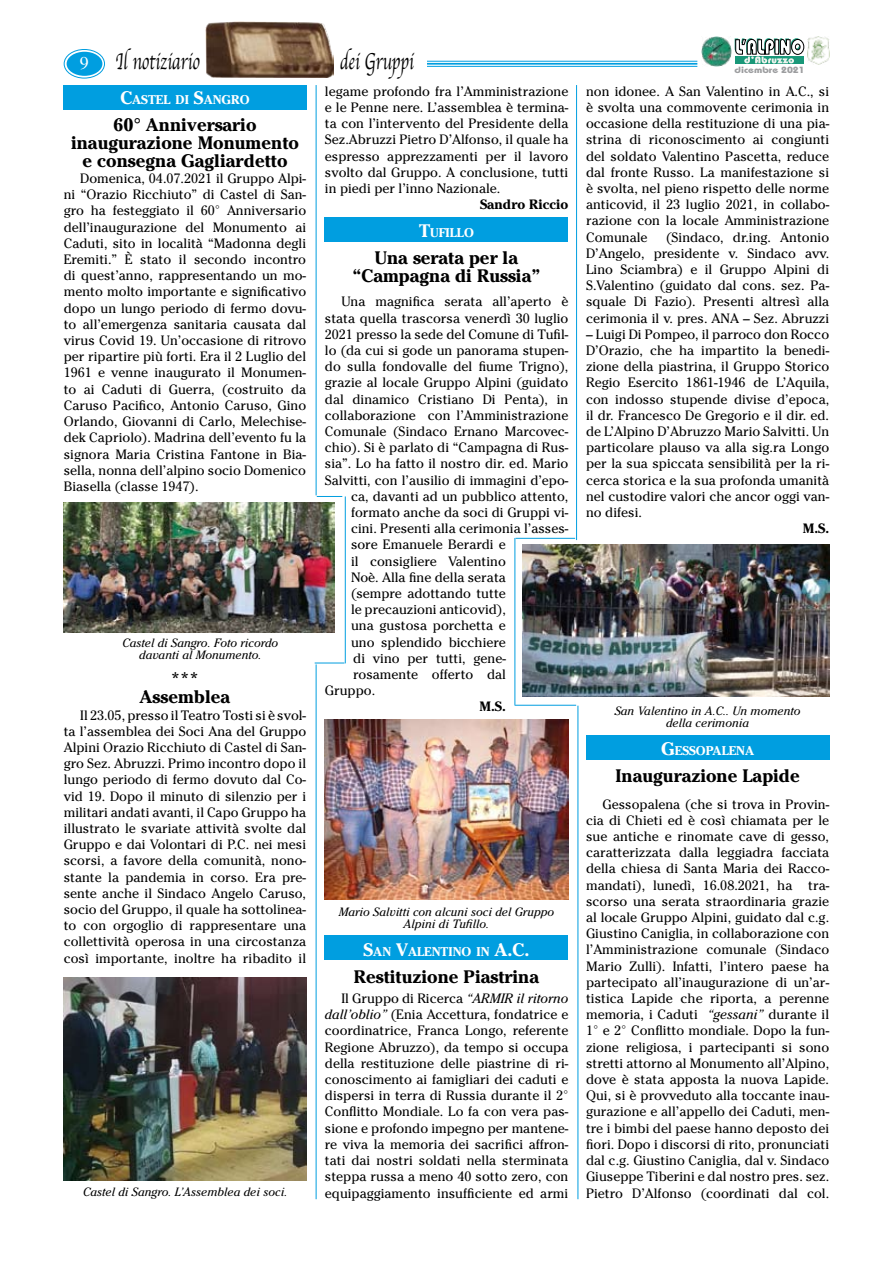
<style>
.page{position:relative;width:893px;height:1263px;background:#fff}
.page>*{position:absolute;margin:0;border:0;box-sizing:border-box;transform-origin:0 0}
.t1{font:24px "Apple Chancery";color:#000;scale:.7 1}
.t2{font:700 18px/18px "Cheltenham";color:#000;text-align:center}
.t3{font:18px "Cheltenham";color:#000}
.t4{font:13.5px/16.2px "Cheltenham";color:#000;text-align:justify}
.t5{font:700 13.5px "Cheltenham";color:#000}
.t6{font:700 12.6px "Cheltenham";color:#fff}
.t7{font:italic 12px/12px "Cheltenham";color:#000;text-align:center}
.t8{font:700 9px "Bauhaus";color:#9c9d9f;scale:1.18 1}
.s1{font-size:18px}
.s2{font-style:italic}
</style>
<div class="page">
<div style="left:67px;top:52px;width:35px;height:24px;background:#009ee0;border-radius:50%"></div>
<div style="left:64px;top:49px;width:41px;height:29px;border:1px solid #009ee0;border-radius:50%"></div>
<hr style="left:233px;top:61px;width:464px;height:1px;background:#009ee0">
<hr style="left:233px;top:63px;width:464px;height:2px;background:#009ee0">
<hr style="left:233px;top:66px;width:464px;height:1px;background:#009ee0">
<div style="left:64px;top:85px;width:243px;height:24px;background:#009ee0"></div>
<hr style="left:316px;top:85px;width:1px;height:410px;background:#009ee0">
<hr style="left:576px;top:85px;width:1px;height:455px;background:#009ee0">
<img style="left:64px;top:503px;width:270px;height:130px">
<img style="left:64px;top:977px;width:243px;height:203px">
<svg style="left:317px;top:496px;width:25px;height:1px"></svg>
<hr style="left:345px;top:496px;width:1px;height:167px;background:#009ee0">
<svg style="left:315px;top:663px;width:29px;height:1px"></svg>
<hr style="left:316px;top:664px;width:1px;height:535px;background:#009ee0">
<div style="left:325px;top:217px;width:243px;height:24px;background:#009ee0"></div>
<img style="left:325px;top:720px;width:243px;height:179px">
<div style="left:325px;top:936px;width:243px;height:24px;background:#009ee0"></div>
<img style="left:523px;top:544px;width:306px;height:152px">
<hr style="left:516px;top:538px;width:59px;height:1px;background:#009ee0">
<hr style="left:514px;top:538px;width:1px;height:167px;background:#009ee0">
<hr style="left:514px;top:705px;width:62px;height:1px;background:#009ee0">
<hr style="left:578px;top:706px;width:1px;height:493px;background:#009ee0">
<div style="left:586px;top:735px;width:243px;height:24px;background:#009ee0"></div>
<div style="left:106px;top:50px;width:320px;height:30px;background:#fff"></div>
<svg style="left:735px;top:63px;width:68px;height:1px"></svg>
<svg style="left:735px;top:38px;width:69px;height:25px"></svg>
<img style="left:702px;top:36px;width:30px;height:30px">
<img style="left:808px;top:37px;width:21px;height:28px">
<img style="left:205px;top:21px;width:128px;height:56px">
<h1 class="t1" style="left:116px;top:42px;width:122px">Il notiziario</h1>
<h1 class="t1" style="left:340px;top:42px;width:107px">dei Gruppi</h1>
<p class="t6" style="left:120px;top:92px;width:131px"><span class="s1">C</span>astel di <span class="s1">S</span>angro</p>
<h2 class="t2" style="left:71px;top:115px;width:229px">60° Anniversario inaugurazione Monumento e consegna Gagliardetto</h2>
<p class="t4" style="left:64px;top:170px;width:244px;text-indent:16px">Domenica, 04.07.2021 il Gruppo Alpi&shy;ni “Orazio Ricchiuto” di Castel di San&shy;gro ha festeggiato il 60° Anniversario dell’inaugurazione del Monumento ai Caduti, sito in località “Madonna degli Eremiti.” È stato il secondo incontro di quest’anno, rappresentando un mo&shy;mento molto importante e significativo dopo un lungo periodo di fermo dovu&shy;to all’emergenza sanitaria causata dal virus Covid 19. Un’occasione di ritrovo per ripartire più forti. Era il 2 Luglio del 1961 e venne inaugurato il Monumen&shy;to ai Caduti di Guerra, (costruito da Caruso Pacifico, Antonio Caruso, Gino Orlando, Giovanni di Carlo, Melechise&shy;dek Capriolo). Madrina dell’evento fu la signora Maria Cristina Fantone in Bia&shy;sella, nonna dell’alpino socio Domenico Biasella (classe 1947).</p>
<p class="t7" style="left:122px;top:637px;width:157px">Castel di Sangro. Foto ricordo davanti al Monumento.</p>
<h2 class="t3" style="left:171px;top:668px;width:30px">***</h2>
<h2 class="t2" style="left:140px;top:688px;width:92px">Assemblea</h2>
<p class="t4" style="left:64px;top:707px;width:244px;text-indent:16px">Il 23.05, presso il Teatro Tosti si è svol&shy;ta l’assemblea dei Soci Ana del Gruppo Alpini Orazio Ricchiuto di Castel di San&shy;gro Sez. Abruzzi. Primo incontro dopo il lungo periodo di fermo dovuto dal Co&shy;vid 19. Dopo il minuto di silenzio per i militari andati avanti, il Capo Gruppo ha illustrato le svariate attività svolte dal Gruppo e dai Volontari di P.C. nei mesi scorsi, a favore della comunità, nono&shy;stante la pandemia in corso. Era pre&shy;sente anche il Sindaco Angelo Caruso, socio del Gruppo, il quale ha sottolinea&shy;to con orgoglio di rappresentare una collettività operosa in una circostanza così importante, inoltre ha ribadito il</p>
<p class="t7" style="left:83px;top:1186px;width:206px">Castel di Sangro. L’Assemblea dei soci.</p>
<p class="t4" style="left:325px;top:83px;width:245px">legame profondo fra l’Amministrazione e le Penne nere. L’assemblea è termina&shy;ta con l’intervento del Presidente della Sez.Abruzzi Pietro D’Alfonso, il quale ha espresso apprezzamenti per il lavoro svolto dal Gruppo. A conclusione, tutti in piedi per l’inno Nazionale.</p>
<p class="t5" style="left:480px;top:196px;width:90px">Sandro Riccio</p>
<p class="t6" style="left:419px;top:224px;width:56px"><span class="s1">T</span>ufillo</p>
<h2 class="t2" style="left:352px;top:248px;width:189px">Una serata per la “Campagna di Russia”</h2>
<p class="t4" style="left:341px;top:293px;width:228px">Una magnifica serata all’aperto è</p>
<p class="t4" style="left:325px;top:310px;width:245px">stata quella trascorsa venerdì 30 luglio</p>
<p class="t4" style="left:325px;top:326px;width:245px">2021 presso la sede del Comune di Tufil-</p>
<p class="t4" style="left:325px;top:342px;width:245px">lo (da cui si gode un panorama stupen-</p>
<p class="t4" style="left:325px;top:358px;width:245px">do sulla fondovalle del fiume Trigno),</p>
<p class="t4" style="left:325px;top:374px;width:245px">grazie al locale Gruppo Alpini (guidato</p>
<p class="t4" style="left:325px;top:391px;width:245px">dal dinamico Cristiano Di Penta), in</p>
<p class="t4" style="left:325px;top:407px;width:245px">collaborazione con l’Amministrazione</p>
<p class="t4" style="left:325px;top:423px;width:245px">Comunale (Sindaco Ernano Marcovec-</p>
<p class="t4" style="left:325px;top:439px;width:245px">chio). Si è parlato di “Campagna di Rus-</p>
<p class="t4" style="left:325px;top:455px;width:245px">sia”. Lo ha fatto il nostro dir. ed. Mario</p>
<p class="t4" style="left:325px;top:472px;width:245px">Salvitti, con l’ausilio di immagini d’epo-</p>
<p class="t4" style="left:351px;top:488px;width:219px">ca, davanti ad un pubblico attento,</p>
<p class="t4" style="left:351px;top:504px;width:219px">formato anche da soci di Gruppi vi-</p>
<p class="t4" style="left:351px;top:520px;width:219px">cini. Presenti alla cerimonia l’asses-</p>
<p class="t4" style="left:351px;top:536px;width:156px">sore Emanuele Berardi e</p>
<p class="t4" style="left:351px;top:553px;width:156px">il consigliere Valentino</p>
<p class="t4" style="left:351px;top:569px;width:156px">Noè. Alla fine della serata</p>
<p class="t4" style="left:351px;top:585px;width:156px">(sempre adottando tutte</p>
<p class="t4" style="left:351px;top:601px;width:156px">le precauzioni anticovid),</p>
<p class="t4" style="left:351px;top:617px;width:156px">una gustosa porchetta e</p>
<p class="t4" style="left:351px;top:634px;width:156px">uno splendido bicchiere</p>
<p class="t4" style="left:353px;top:650px;width:154px">di vino per tutti, gene-</p>
<p class="t4" style="left:353px;top:666px;width:154px">rosamente offerto dal</p>
<p class="t4" style="left:325px;top:682px;width:52px">Gruppo.</p>
<p class="t5" style="left:479px;top:698px;width:28px">M.S.</p>
<p class="t7" style="left:339px;top:906px;width:217px">Mario Salvitti con alcuni soci del Gruppo<br>Alpini di Tufillo.</p>
<p class="t6" style="left:364px;top:943px;width:167px"><span class="s1">S</span>an <span class="s1">V</span>alentino in <span class="s1">A.C.</span></p>
<h2 class="t2" style="left:354px;top:967px;width:187px">Restituzione Piastrina</h2>
<p class="t4" style="left:325px;top:990px;width:245px;text-indent:16px">Il Gruppo di Ricerca <span class="s2">“ARMIR il ritorno dall’oblio”</span> (Enia Accettura, fondatrice e coordinatrice, Franca Longo, referente Regione Abruzzo), da tempo si occupa della restituzione delle piastrine di ri&shy;conoscimento ai famigliari dei caduti e dispersi in terra di Russia durante il 2° Conflitto Mondiale. Lo fa con vera pas&shy;sione e profondo impegno per mantene&shy;re viva la memoria dei sacrifici affron&shy;tati dai nostri soldati nella sterminata steppa russa a meno 40 sotto zero, con equipaggiamento insufficiente ed armi</p>
<p class="t8" style="left:735px;top:65px;width:61px">dicembre 2021</p>
<p class="t4" style="left:586px;top:83px;width:245px">non idonee. A San Valentino in A.C., si è svolta una commovente cerimonia in occasione della restituzione di una pia&shy;strina di riconoscimento ai congiunti del soldato Valentino Pascetta, reduce dal fronte Russo. La manifestazione si è svolta, nel pieno rispetto delle norme anticovid, il 23 luglio 2021, in collabo&shy;razione con la locale Amministrazione Comunale</p>
<p class="t4" style="left:586px;top:229px;width:245px;text-indent:80px">(Sindaco, dr.ing. Antonio D’Angelo, presidente v. Sindaco avv.<br>Lino Sciambra) e il Gruppo Alpini di S.Valentino (guidato dal cons. sez. Pa&shy;squale Di Fazio). Presenti altresì alla cerimonia il v. pres. ANA – Sez. Abruzzi</p>
<p class="t4" style="left:586px;top:326px;width:245px">– Luigi Di Pompeo, il parroco don Rocco D’Orazio, che ha impartito la benedi&shy;zione della piastrina, il Gruppo Storico Regio Esercito 1861-1946 de L’Aquila, con indosso stupende divise d’epoca, il dr. Francesco De Gregorio e il dir. ed. de L’Alpino D’Abruzzo Mario Salvitti. Un particolare plauso va alla sig.ra Longo per la sua spiccata sensibilità per la ri&shy;cerca storica e la sua profonda umanità nel custodire valori che ancor oggi van&shy;no difesi.</p>
<p class="t5" style="left:803px;top:520px;width:28px">M.S.</p>
<p class="t7" style="left:615px;top:705px;width:187px">San Valentino in A.C.. Un momento della cerimonia</p>
<p class="t6" style="left:661px;top:742px;width:95px"><span class="s1">G</span>essopalena</p>
<h2 class="t2" style="left:615px;top:766px;width:186px">Inaugurazione Lapide</h2>
<p class="t4" style="left:586px;top:796px;width:245px;text-indent:16px">Gessopalena (che si trova in Provin&shy;cia di Chieti ed è così chiamata per le sue antiche e rinomate cave di gesso, caratterizzata dalla leggiadra facciata della chiesa di Santa Maria dei Racco&shy;mandati), lunedì, 16.08.2021, ha tra&shy;scorso una serata straordinaria grazie al locale Gruppo Alpini, guidato dal c.g.<br>Giustino Caniglia, in collaborazione con l’Amministrazione comunale (Sindaco Mario Zulli). Infatti, l’intero paese ha partecipato all’inaugurazione di un’ar&shy;tistica Lapide che riporta, a perenne memoria, i Caduti <span class="s2">“gessani”</span> durante il 1° e 2° Conflitto mondiale. Dopo la fun&shy;zione religiosa, i partecipanti si sono stretti attorno al Monumento all’Alpino, dove è stata apposta la nuova Lapide.<br>Qui, si è provveduto alla toccante inau&shy;gurazione e all’appello dei Caduti, men&shy;tre i bimbi del paese hanno deposto dei fiori. Dopo i discorsi di rito, pronunciati dal c.g. Giustino Caniglia, dal v. Sindaco Giuseppe Tiberini e dal nostro pres. sez.<br>Pietro D’Alfonso (coordinati dal col.</p>
</div>
